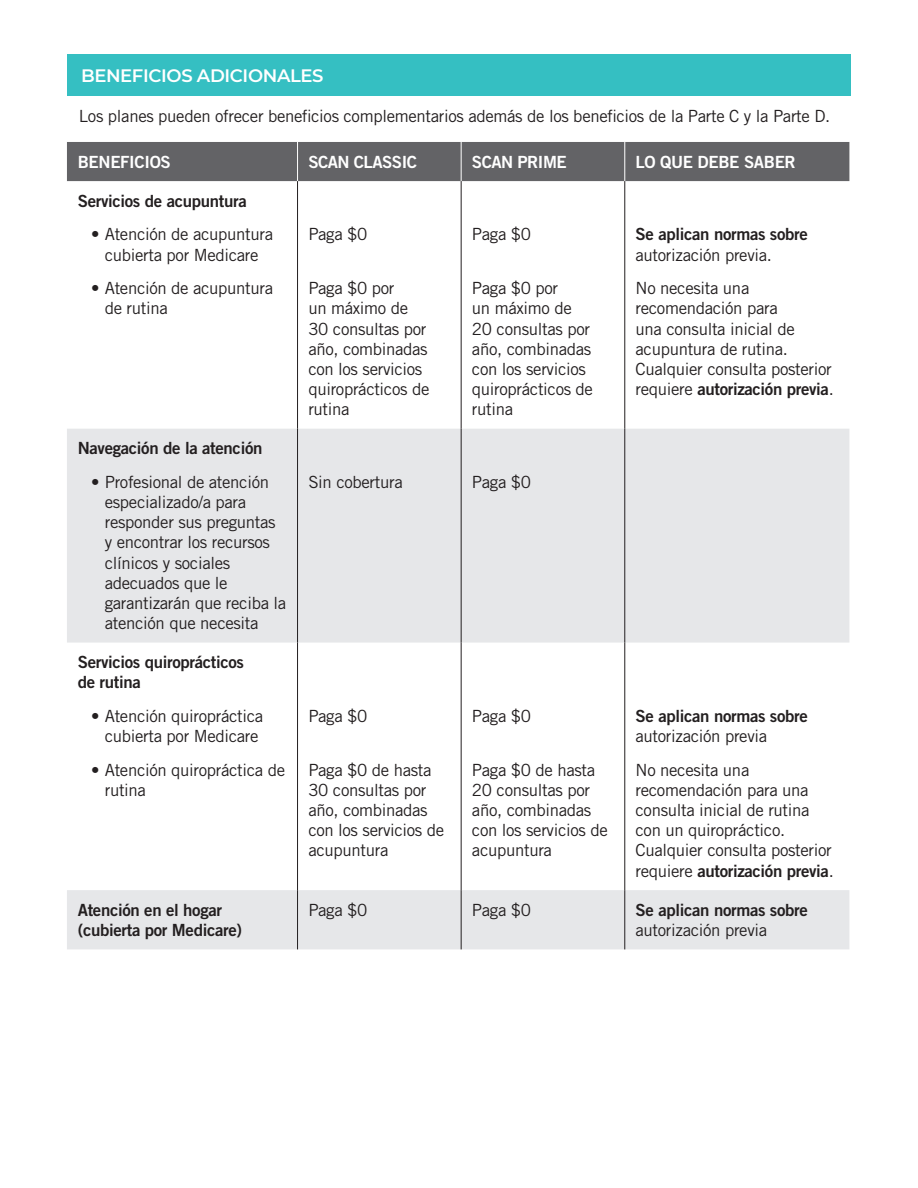
<style>
.page{position:relative;width:918px;height:1188px;background:#fff}
.page>*{position:absolute;margin:0;border:0;box-sizing:border-box;transform-origin:0 0}
.Bar_Page_Header{font:600 18px "Montserrat";letter-spacing:-.02em;color:#fff}
.BODY{font:16.8px/20.1px "Trade Gothic LT Std";letter-spacing:-.02em;color:#231f20}
.BODY-2{font:16.8px/20.1px "Trade Gothic LT Std Bd 2";letter-spacing:-.02em;color:#231f20}
.t1{font:16.8px "Trade Gothic LT Std Bd 2";letter-spacing:-.02em;color:#fff}
.TABLE_BULLETS{font:16.8px/20.1px "Trade Gothic LT Std Bd 2";letter-spacing:-.02em;color:#231f20}
.s1{font-family:"Trade Gothic LT Std"}
.s2{font-family:"Trade Gothic LT Std Bd 2"}
</style>
<div class="page">
<div style="left:67px;top:142px;width:782px;height:39px;background:#636366"></div>
<svg style="left:67px;top:429px;width:782px;height:520px;fill:#e6e7e9"></svg>
<hr style="left:297px;top:142px;width:1px;height:39px;background:#fff">
<hr style="left:461px;top:142px;width:1px;height:39px;background:#fff">
<hr style="left:624px;top:142px;width:1px;height:39px;background:#fff">
<hr style="left:297px;top:181px;width:1px;height:248px;background:#231f20">
<hr style="left:461px;top:181px;width:1px;height:248px;background:#231f20">
<hr style="left:624px;top:181px;width:1px;height:248px;background:#231f20">
<hr style="left:297px;top:429px;width:1px;height:214px;background:#231f20">
<hr style="left:461px;top:429px;width:1px;height:214px;background:#231f20">
<hr style="left:624px;top:429px;width:1px;height:214px;background:#231f20">
<hr style="left:297px;top:643px;width:1px;height:247px;background:#231f20">
<hr style="left:461px;top:643px;width:1px;height:247px;background:#231f20">
<hr style="left:624px;top:643px;width:1px;height:247px;background:#231f20">
<hr style="left:297px;top:890px;width:1px;height:59px;background:#231f20">
<hr style="left:461px;top:890px;width:1px;height:59px;background:#231f20">
<hr style="left:624px;top:890px;width:1px;height:59px;background:#231f20">
<div style="left:68px;top:54px;width:783px;height:41px;background:#35bfc2"></div>
<p class="Bar_Page_Header" style="left:81px;top:63px;width:244px">BENEFICIOS ADICIONALES</p>
<p class="BODY" style="left:79px;top:106px;width:753px">Los planes pueden ofrecer beneficios complementarios además de los beneficios de la Parte C y la Parte D.</p>
<p class="t1" style="left:78px;top:151px;width:95px">BENEFICIOS</p>
<p class="t1" style="left:308px;top:151px;width:110px">SCAN CLASSIC</p>
<p class="t1" style="left:472px;top:151px;width:96px">SCAN PRIME</p>
<p class="t1" style="left:636px;top:151px;width:162px">LO QUE DEBE SABER</p>
<p class="BODY-2" style="left:78px;top:190px;width:171px">Servicios de acupuntura</p>
<p class="BODY" style="left:91px;top:224px;width:183px;text-align:center">• Atención de acupuntura cubierta por Medicare</p>
<p class="BODY" style="left:105px;top:278px;width:170px;text-indent:-13px">• Atención de acupuntura de rutina</p>
<p class="BODY" style="left:308px;top:224px;width:61px">Paga $0</p>
<p class="BODY" style="left:308px;top:278px;width:123px">Paga $0 por<br>un máximo de<br>30 consultas por año, combinadas con los servicios quiroprácticos de rutina</p>
<p class="BODY" style="left:472px;top:224px;width:61px">Paga $0</p>
<p class="BODY" style="left:472px;top:278px;width:123px">Paga $0 por<br>un máximo de<br>20 consultas por año, combinadas con los servicios quiroprácticos de rutina</p>
<p class="BODY-2" style="left:636px;top:224px;width:174px">Se aplican normas sobre <span class="s1">autorización previa.</span></p>
<p class="BODY" style="left:636px;top:278px;width:200px">No necesita una recomendación para<br>una consulta inicial de acupuntura de rutina.<br>Cualquier consulta posterior requiere <span class="s2">autorización previa</span>.</p>
<p class="BODY-2" style="left:78px;top:438px;width:186px">Navegación de la atención</p>
<p class="BODY" style="left:105px;top:472px;width:183px;text-indent:-13px">• Profesional de atención especializado/a para responder sus preguntas y encontrar los recursos clínicos y sociales adecuados que le garantizarán que reciba la atención que necesita</p>
<p class="BODY" style="left:308px;top:472px;width:96px">Sin cobertura</p>
<p class="BODY" style="left:472px;top:472px;width:61px">Paga $0</p>
<p class="TABLE_BULLETS" style="left:78px;top:652px;width:168px">Servicios quiroprácticos de rutina</p>
<p class="BODY" style="left:91px;top:706px;width:174px;text-align:center">• Atención quiropráctica cubierta por Medicare</p>
<p class="BODY" style="left:105px;top:760px;width:182px;text-indent:-13px">• Atención quiropráctica de rutina</p>
<p class="BODY" style="left:308px;top:706px;width:61px">Paga $0</p>
<p class="BODY" style="left:308px;top:760px;width:137px">Paga $0 de hasta<br>30 consultas por año, combinadas con los servicios de acupuntura</p>
<p class="BODY" style="left:472px;top:706px;width:61px">Paga $0</p>
<p class="BODY" style="left:472px;top:760px;width:137px">Paga $0 de hasta<br>20 consultas por año, combinadas con los servicios de acupuntura</p>
<p class="BODY-2" style="left:636px;top:706px;width:174px">Se aplican normas sobre <span class="s1">autorización previa</span></p>
<p class="BODY" style="left:636px;top:760px;width:200px">No necesita una recomendación para una consulta inicial de rutina con un quiropráctico.<br>Cualquier consulta posterior requiere <span class="s2">autorización previa</span>.</p>
<p class="BODY-2" style="left:78px;top:899px;width:166px">Atención en el hogar (cubierta por Medicare)</p>
<p class="BODY" style="left:308px;top:900px;width:61px">Paga $0</p>
<p class="BODY" style="left:472px;top:900px;width:61px">Paga $0</p>
<p class="BODY-2" style="left:636px;top:899px;width:174px">Se aplican normas sobre <span class="s1">autorización previa</span></p>
</div>
